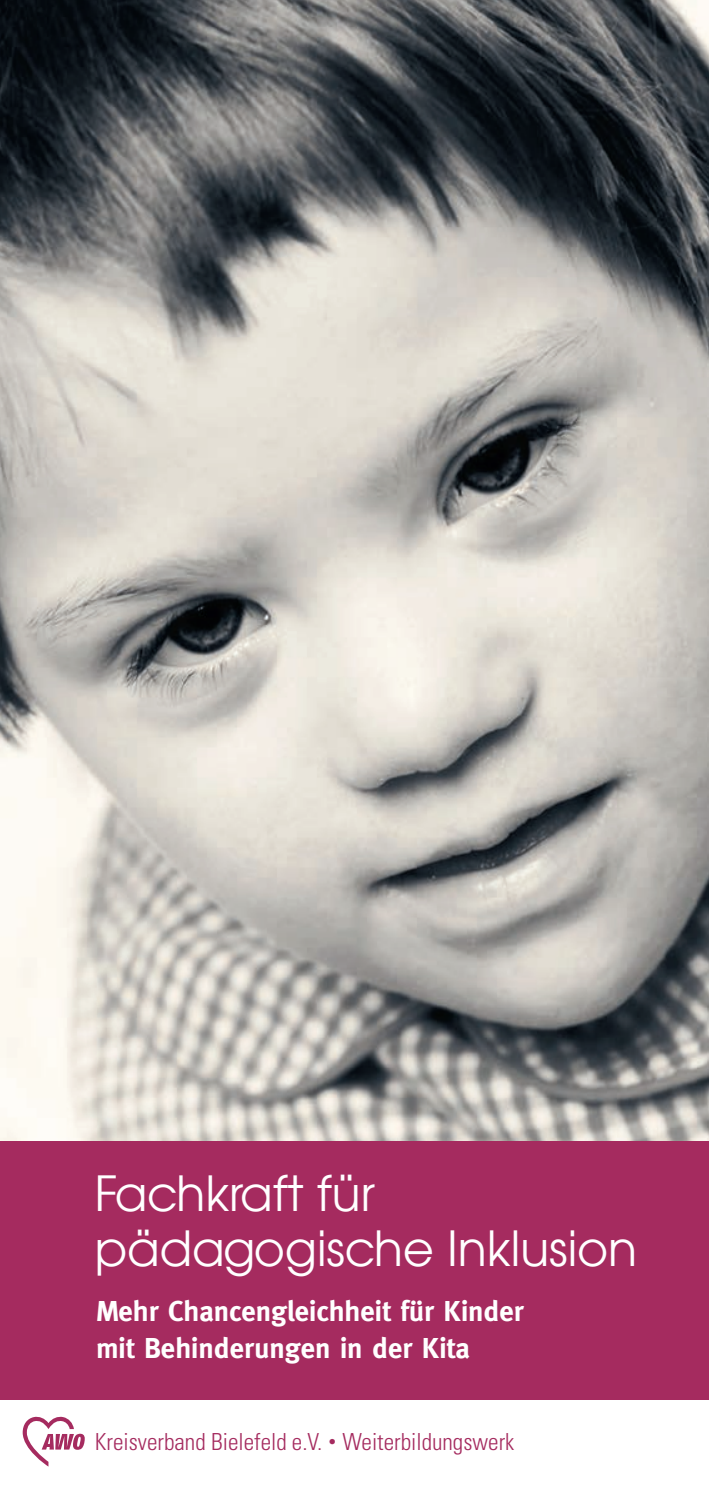
<style>
.page{position:relative;width:709px;height:1489px;background:#fff}
.page>*{position:absolute;margin:0;border:0;box-sizing:border-box;transform-origin:0 0}
.t1{font:47.5px/55px "Avant Garde CE";color:#fff}
.t2{font:700 28.75px/36.5px "Meta";color:#fff}
.t3{font:300 condensed 23.5px "Univers LT Std";color:#a52b5f}
.s1{font-size:15px}
</style>
<div class="page">
<div style="left:0;top:0;width:709px;height:1488px;background:#a52b5f"></div>
<img style="left:0;top:0;width:709px;height:1140px">
<div style="left:0;top:1399px;width:709px;height:89px;background:#fff"></div>
<svg style="left:23px;top:1416px;width:62px;height:50px"></svg>
<h1 class="t1" style="left:95px;top:1166px;width:544px">Fachkraft für pädagogische Inklusion</h1>
<p class="t2" style="left:96px;top:1292px;width:429px">Mehr Chancengleichheit für Kinder mit Behinderungen in der Kita</p>
<p class="t3" style="left:95px;top:1426px;width:421px">Kreisverband Bielefeld e.V. <span class="s1">•</span> Weiterbildungswerk</p>
</div>
